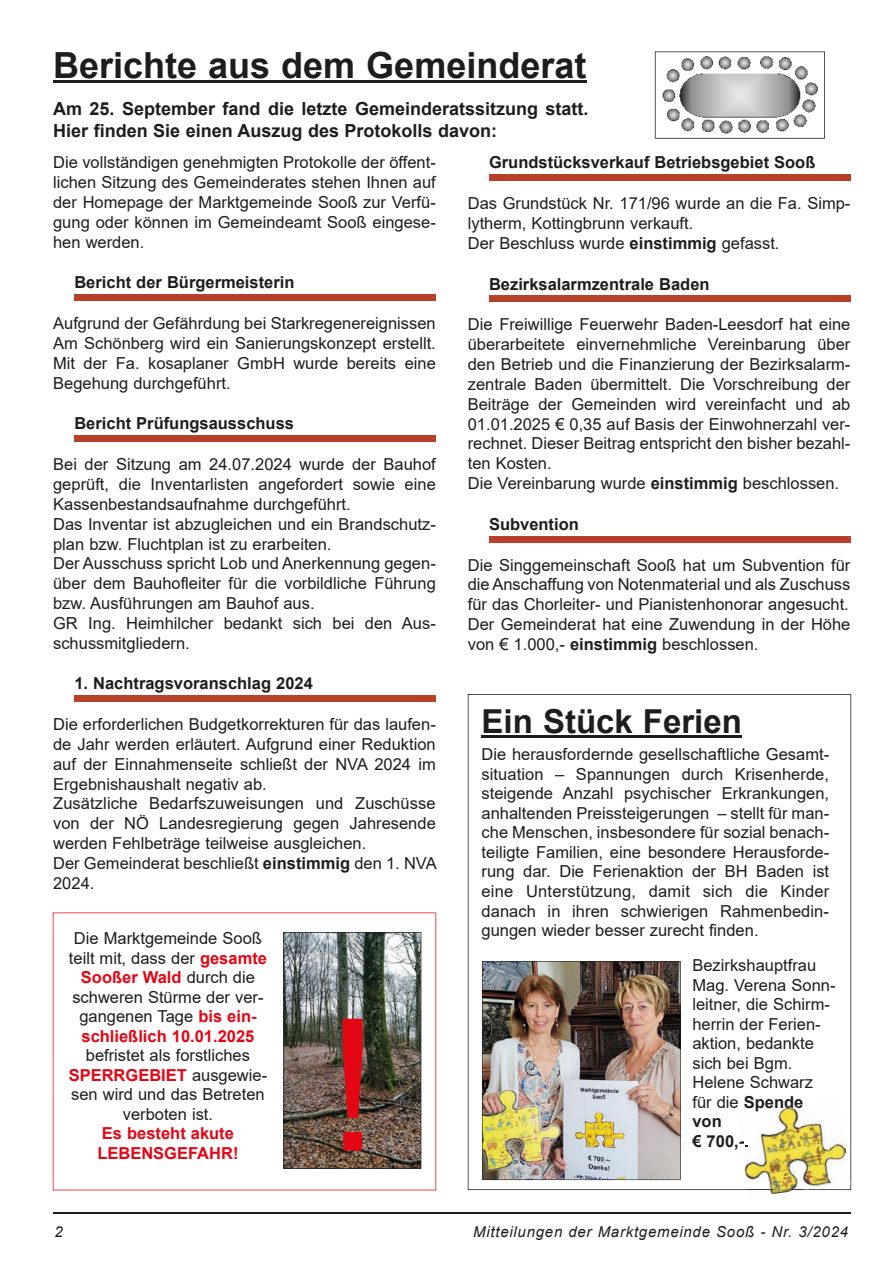
<style>
.page{position:relative;width:893px;height:1263px;background:#fff}
.page>*{position:absolute;margin:0;border:0;box-sizing:border-box;transform-origin:0 0}
.t1{font:184.2px "Arial";color:#e30614}
.t2{font:700 36px "Arial";color:#1d1d1b}
.t3{font:700 33px "Arial";color:#1d1d1b}
.t4{font:700 18px/22.5px "Arial";color:#1d1d1b}
.t5{font:16.5px/19.8px "Arial";color:#1d1d1b}
.t6{font:700 16.5px "Arial";color:#1d1d1b}
.t7{font:700 16.5px/19.5px "Arial";color:#e30614}
.t8{font:italic 15px "Arial";letter-spacing:.05em;color:#1d1d1b}
.s1{font-weight:700}
.s2{font-weight:700;color:#e30614}
</style>
<div class="page">
<div style="left:74px;top:295px;width:362px;height:6px;background:#b74128"></div>
<div style="left:74px;top:436px;width:362px;height:6px;background:#b74128"></div>
<div style="left:74px;top:696px;width:362px;height:6px;background:#b74128"></div>
<hr style="left:53px;top:80px;width:533px;height:3px;background:#1d1d1b">
<svg style="left:655px;top:51px;width:170px;height:88px"></svg>
<hr style="left:53px;top:1212px;width:797px;height:1px;background:#1d1d1b">
<div style="left:489px;top:175px;width:361px;height:6px;background:#b74128"></div>
<div style="left:489px;top:296px;width:361px;height:6px;background:#b74128"></div>
<div style="left:489px;top:536px;width:361px;height:6px;background:#b74128"></div>
<svg style="left:468px;top:694px;width:383px;height:496px"></svg>
<img style="left:482px;top:961px;width:199px;height:219px">
<hr style="left:482px;top:735px;width:260px;height:3px;background:#1d1d1b">
<img style="left:737px;top:1100px;width:113px;height:95px">
<img style="left:747px;top:1183px;width:103px;height:7px">
<img style="left:764px;top:1105px;width:39px;height:6px">
<img style="left:740px;top:1135px;width:4px;height:14px">
<svg style="left:53px;top:912px;width:383px;height:278px"></svg>
<img style="left:283px;top:932px;width:138px;height:237px">
<h2 class="t2" style="left:53px;top:40px;width:535px">Berichte aus dem Gemeinderat</h2>
<p class="t4" style="left:53px;top:97px;width:537px">Am 25. September fand die letzte Gemeinderatssitzung statt.<br>Hier finden Sie einen Auszug des Protokolls davon:</p>
<p class="t6" style="left:489px;top:151px;width:328px">Grundstücksverkauf Betriebsgebiet Sooß</p>
<p class="t5" style="left:468px;top:193px;width:384px">Das Grundstück Nr. 171/96 wurde an die Fa. Simp&shy;lytherm, Kottingbrunn verkauft.<br>Der Beschluss wurde <span class="s1">einstimmig</span> gefasst.</p>
<p class="t6" style="left:489px;top:272px;width:222px">Bezirksalarmzentrale Baden</p>
<p class="t5" style="left:468px;top:315px;width:384px">Die Freiwillige Feuerwehr Baden-Leesdorf hat eine überarbeitete einvernehmliche Vereinbarung über den Betrieb und die Finanzierung der Bezirksalarm&shy;zentrale Baden übermittelt. Die Vorschreibung der Beiträge der Gemeinden wird vereinfacht und ab 01.01.2025 € 0,35 auf Basis der Einwohnerzahl ver&shy;rechnet. Dieser Beitrag entspricht den bisher bezahl&shy;ten Kosten.<br>Die Vereinbarung wurde <span class="s1">einstimmig</span> beschlossen.</p>
<p class="t6" style="left:489px;top:512px;width:91px">Subvention</p>
<p class="t5" style="left:468px;top:555px;width:384px;text-align:justify">Die Singgemeinschaft Sooß hat um Subvention für die Anschaffung von Notenmaterial und als Zuschuss für das Chorleiter- und Pianistenhonorar angesucht.<br>Der Gemeinderat hat eine Zuwendung in der Höhe von € 1.000,- <span class="s1">einstimmig</span> beschlossen.</p>
<p class="t5" style="left:53px;top:153px;width:384px;text-align:justify">Die vollständigen genehmigten Protokolle der öffent&shy;lichen Sitzung des Gemeinderates stehen Ihnen auf der Homepage der Marktgemeinde Sooß zur Verfü&shy;gung oder können im Gemeindeamt Sooß eingese&shy;hen werden.</p>
<p class="t6" style="left:74px;top:271px;width:222px">Bericht der Bürgermeisterin</p>
<p class="t5" style="left:53px;top:313px;width:384px;text-align:justify">Aufgrund der Gefährdung bei Starkregenereignissen Am Schönberg wird ein Sanierungskonzept erstellt.<br>Mit der Fa. kosaplaner GmbH wurde bereits eine Begehung durchgeführt.</p>
<p class="t6" style="left:74px;top:412px;width:221px">Bericht Prüfungsausschuss</p>
<p class="t5" style="left:53px;top:454px;width:384px">Bei der Sitzung am 24.07.2024 wurde der Bauhof geprüft, die Inventarlisten angefordert sowie eine Kassenbestandsaufnahme durchgeführt.<br>Das Inventar ist abzugleichen und ein Brandschutz&shy;plan bzw. Fluchtplan ist zu erarbeiten.<br>Der Ausschuss spricht Lob und Anerkennung gegen&shy;über dem Bauhofleiter für die vorbildliche Führung bzw. Ausführungen am Bauhof aus.<br>GR Ing. Heimhilcher bedankt sich bei den Aus&shy;schussmitgliedern.</p>
<p class="t6" style="left:74px;top:672px;width:240px">1. Nachtragsvoranschlag 2024</p>
<p class="t5" style="left:53px;top:714px;width:385px">Die erforderlichen Budgetkorrekturen für das laufen&shy;de Jahr werden erläutert. Aufgrund einer Reduktion auf der Einnahmenseite schließt der NVA 2024 im Ergebnishaushalt negativ ab.<br>Zusätzliche Bedarfszuweisungen und Zuschüsse von der NÖ Landesregierung gegen Jahresende werden Fehlbeträge teilweise ausgleichen.<br>Der Gemeinderat beschließt <span class="s1">einstimmig</span> den 1. NVA 2024.</p>
<h3 class="t3" style="left:482px;top:698px;width:262px">Ein Stück Ferien</h3>
<p class="t5" style="left:482px;top:745px;width:349px;text-align:justify">Die herausfordernde gesellschaftliche Gesamt&shy;situation – Spannungen durch Krisenherde, steigende Anzahl psychischer Erkrankungen, anhaltenden Preissteigerungen – stellt für man&shy;che Menschen, insbesondere für sozial benach&shy;teiligte Familien, eine besondere Herausforde&shy;rung dar. Die Ferienaktion der BH Baden ist eine Unterstützung, damit sich die Kinder danach in ihren schwierigen Rahmenbedin&shy;gungen wieder besser zurecht finden.</p>
<p class="t5" style="left:69px;top:929px;width:200px;text-align:center">Die Marktgemeinde Sooß teilt mit, dass der <span class="s2">gesamte<br>Sooßer Wald</span> durch die schweren Stürme der ver&shy;gangenen Tage <span class="s2">bis ein&shy;schließlich 10.01.2025</span></p>
<p class="t5" style="left:69px;top:1046px;width:200px;text-align:center">befristet als forstliches<br><span class="s2">SPERRGEBIET</span> ausgewie&shy;sen wird und das Betreten verboten ist.</p>
<p class="t7" style="left:97px;top:1124px;width:143px">Es besteht akute<br>LEBENSGEFAHR!</p>
<p class="t5" style="left:692px;top:956px;width:145px">Bezirkshauptfrau<br>Mag. Verena Sonn&shy;leitner, die Schirm&shy;herrin der Ferien&shy;aktion, bedankte sich bei Bgm.<br>Helene Schwarz für die <span class="s1">Spende von<br>€ 700,-</span>.</p>
<h1 class="t1" style="left:327px;top:959px;width:53px">!</h1>
<p class="t8" style="left:55px;top:1222px;width:10px">2</p>
<p class="t8" style="left:473px;top:1222px;width:376px">Mitteilungen der Marktgemeinde Sooß - Nr. 3/2024</p>
</div>
